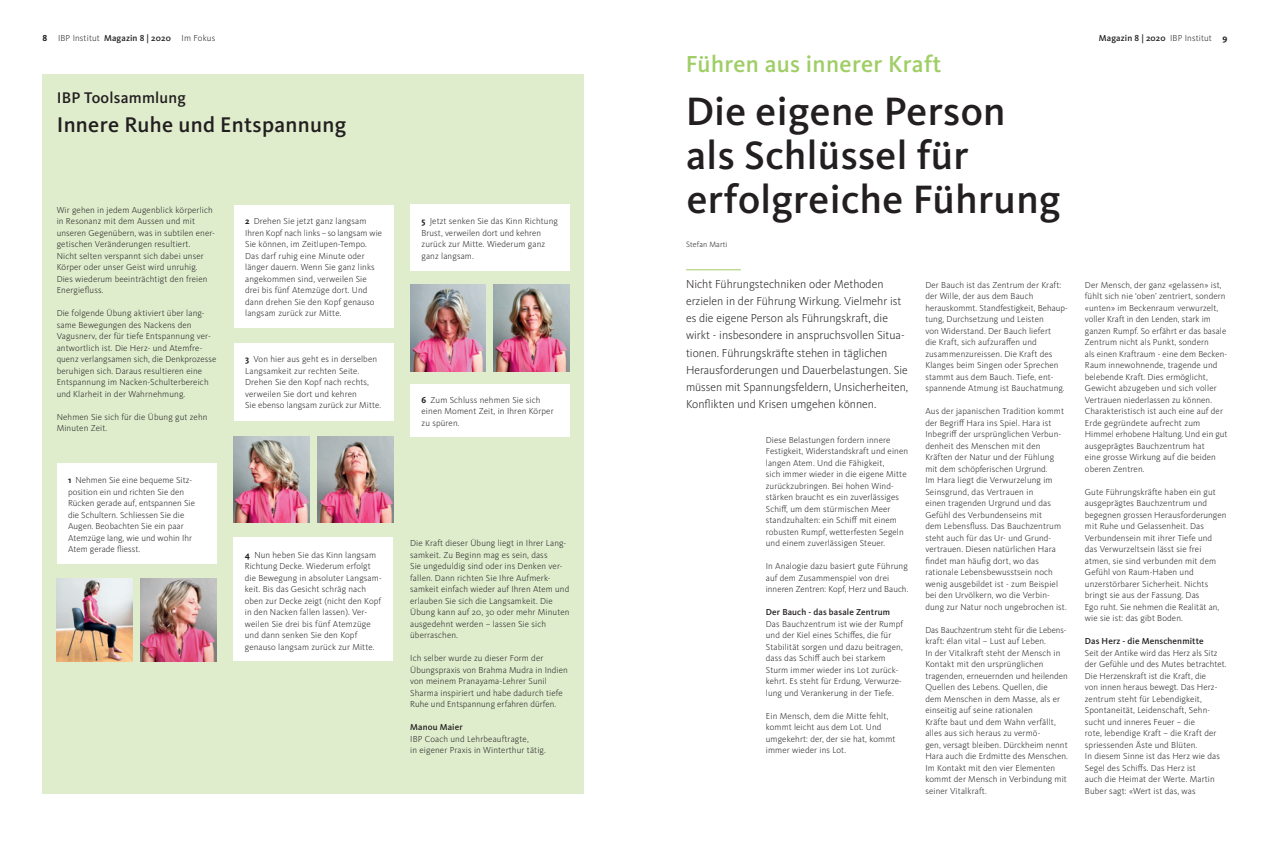
<style>
.page{position:relative;width:1270px;height:842px;background:#fff}
.page>*{position:absolute;margin:0;border:0;box-sizing:border-box;transform-origin:0 0}
.t1{font:500 41px/44px "Kievit OT";letter-spacing:.01em;color:#231f20}
.t2{font:500 24px "Kievit OT";letter-spacing:.015em;color:#9fce66}
.t3{font:500 22px "Kievit OT";letter-spacing:.015em;color:#231f20}
.t4{font:500 16px "Kievit OT";letter-spacing:.015em;color:#231f20}
.t5{font:300 12px/17.2px "Kievit OT";color:#231f20}
.t6{font:300 9px/11.5px "Kievit OT";letter-spacing:.015em;color:#231f20}
.t7{font:500 9px "Kievit OT";letter-spacing:.015em;color:#231f20}
.t8{font:300 8px "Kievit OT";letter-spacing:.015em;color:#231f20}
.s1{font-weight:700}
.s2{font-weight:500}
.s3{font-weight:300}
</style>
<div class="page">
<div style="left:43px;top:74px;width:541px;height:719px;background:#dfedcd"></div>
<div style="left:57px;top:463px;width:159px;height:100px;background:#fff"></div>
<div style="left:410px;top:204px;width:160px;height:66px;background:#fff"></div>
<div style="left:234px;top:344px;width:159px;height:77px;background:#fff"></div>
<div style="left:233px;top:538px;width:160px;height:123px;background:#fff"></div>
<div style="left:234px;top:206px;width:159px;height:122px;background:#fff"></div>
<div style="left:410px;top:384px;width:160px;height:53px;background:#fff"></div>
<img style="left:57px;top:578px;width:75px;height:83px">
<img style="left:140px;top:578px;width:76px;height:83px">
<img style="left:494px;top:284px;width:75px;height:87px">
<img style="left:317px;top:436px;width:76px;height:87px">
<img style="left:234px;top:436px;width:76px;height:87px">
<img style="left:410px;top:284px;width:76px;height:87px">
<hr style="left:686px;top:269px;width:55px;height:1px;background:#9fce66">
<p class="t6" style="left:43px;top:32px;width:174px"><span class="s1">8</span> IBP Institut <span class="s2">Magazin 8 | 2020</span> Im Fokus</p>
<p class="t7" style="left:1099px;top:33px;width:130px">Magazin 8 | 2020 <span class="s3">IBP Institut</span> <span class="s1">9</span></p>
<h3 class="t4" style="left:57px;top:89px;width:131px">IBP Toolsammlung</h3>
<h3 class="t3" style="left:57px;top:112px;width:291px">Innere Ruhe und Entspannung</h3>
<p class="t6" style="left:57px;top:204px;width:160px">Wir gehen in jedem Augenblick körperlich in Resonanz mit dem Aussen und mit unseren Gegenübern, was in subtilen ener&shy;getischen Veränderungen resultiert.<br>Nicht selten verspannt sich dabei unser Körper oder unser Geist wird unruhig.<br>Dies wiederum beeinträchtigt den freien Energiefluss.</p>
<p class="t6" style="left:57px;top:308px;width:161px">Die folgende Übung aktiviert über lang&shy;same Bewegungen des Nackens den Vagusnerv, der für tiefe Entspannung ver&shy;antwortlich ist. Die Herz- und Atemfre&shy;quenz verlangsamen sich, die Denkprozesse beruhigen sich. Daraus resultieren eine Entspannung im Nacken-Schulterbereich und Klarheit in der Wahrnehmung.</p>
<p class="t6" style="left:57px;top:411px;width:152px">Nehmen Sie sich für die Übung gut zehn<br>Minuten Zeit.</p>
<p class="t6" style="left:68px;top:474px;width:129px"><span class="s1">1</span> Nehmen Sie eine bequeme Sitz&shy;position ein und richten Sie den<br>Rücken gerade auf, entspannen Sie die Schultern. Schliessen Sie die<br>Augen. Beobachten Sie ein paar<br>Atemzüge lang, wie und wohin Ihr<br>Atem gerade fliesst.</p>
<p class="t6" style="left:245px;top:216px;width:139px"><span class="s1">2</span> Drehen Sie jetzt ganz langsam<br>Ihren Kopf nach links – so langsam wie<br>Sie können, im Zeitlupen-Tempo.<br>Das darf ruhig eine Minute oder länger dauern. Wenn Sie ganz links angekommen sind, verweilen Sie drei bis fünf Atemzüge dort. Und dann drehen Sie den Kopf genauso langsam zurück zur Mitte.</p>
<p class="t6" style="left:245px;top:354px;width:137px"><span class="s1">3</span> Von hier aus geht es in derselben<br>Langsamkeit zur rechten Seite.<br>Drehen Sie den Kopf nach rechts, verweilen Sie dort und kehren<br>Sie ebenso langsam zurück zur Mitte.</p>
<p class="t6" style="left:245px;top:549px;width:138px"><span class="s1">4</span> Nun heben Sie das Kinn langsam Richtung Decke. Wiederum erfolgt die Bewegung in absoluter Langsam&shy;keit. Bis das Gesicht schräg nach oben zur Decke zeigt (nicht den Kopf in den Nacken fallen lassen). Ver&shy;weilen Sie drei bis fünf Atemzüge und dann senken Sie den Kopf genauso langsam zurück zur Mitte.</p>
<p class="t6" style="left:421px;top:216px;width:138px"><span class="s1">5</span> Jetzt senken Sie das Kinn Richtung<br>Brust, verweilen dort und kehren zurück zur Mitte. Wiederum ganz ganz langsam.</p>
<p class="t6" style="left:421px;top:394px;width:134px"><span class="s1">6</span> Zum Schluss nehmen Sie sich einen Moment Zeit, in Ihren Körper zu spüren.</p>
<p class="t6" style="left:410px;top:538px;width:161px">Die Kraft dieser Übung liegt in Ihrer Lang&shy;samkeit. Zu Beginn mag es sein, dass<br>Sie ungeduldig sind oder ins Denken ver&shy;fallen. Dann richten Sie Ihre Aufmerk&shy;samkeit einfach wieder auf Ihren Atem und erlauben Sie sich die Langsamkeit. Die Übung kann auf 20, 30 oder mehr Minuten ausgedehnt werden – lassen Sie sich überraschen.</p>
<p class="t6" style="left:410px;top:653px;width:159px">Ich selber wurde zu dieser Form der Übungspraxis von Brahma Mudra in Indien von meinem Pranayama-Lehrer Sunil Sharma inspiriert und habe dadurch tiefe Ruhe und Entspannung erfahren dürfen.</p>
<p class="t7" style="left:410px;top:722px;width:54px">Manou Maier</p>
<p class="t6" style="left:410px;top:733px;width:137px">IBP Coach und Lehrbeauftragte,<br>in eigener Praxis in Winterthur tätig.</p>
<h2 class="t2" style="left:686px;top:50px;width:257px">Führen aus innerer Kraft</h2>
<h1 class="t1" style="left:686px;top:90px;width:376px">Die eigene Person als Schlüssel für erfolgreiche Führung</h1>
<p class="t8" style="left:686px;top:240px;width:43px">Stefan Marti</p>
<p class="t5" style="left:686px;top:275px;width:224px">Nicht Führungstechniken oder Methoden erzielen in der Führung Wirkung. Vielmehr ist es die eigene Person als Führungskraft, die wirkt - insbesondere in anspruchsvollen Situa&shy;tionen. Führungskräfte stehen in täglichen Herausforderungen und Dauerbelastungen. Sie müssen mit Spannungsfeldern, Unsicherheiten, Konflikten und Krisen umgehen können.</p>
<p class="t6" style="left:925px;top:279px;width:144px">Der Bauch ist das Zentrum der Kraft: der Wille, der aus dem Bauch herauskommt. Standfestigkeit, Behaup&shy;tung, Durchsetzung und Leisten<br>von Widerstand. Der Bauch liefert<br>die Kraft, sich aufzuraffen und zusammenzureissen. Die Kraft des Klanges beim Singen oder Sprechen stammt aus dem Bauch. Tiefe, ent&shy;spannende Atmung ist Bauchatmung.</p>
<p class="t6" style="left:925px;top:405px;width:143px">Aus der japanischen Tradition kommt der Begriff Hara ins Spiel. Hara ist Inbegriff der ursprünglichen Verbun&shy;denheit des Menschen mit den Kräften der Natur und der Fühlung mit dem schöpferischen Urgrund.<br>Im Hara liegt die Verwurzelung im Seinsgrund, das Vertrauen in<br>einen tragenden Urgrund und das Gefühl des Verbundenseins mit<br>dem Lebensfluss. Das Bauchzentrum steht auch für das Ur- und Grund&shy;vertrauen. Diesen natürlichen Hara findet man häufig dort, wo das rationale Lebensbewusstsein noch wenig ausgebildet ist - zum Beispiel bei den Urvölkern, wo die Verbin-- dung zur Natur noch ungebrochen ist.</p>
<p class="t6" style="left:925px;top:624px;width:144px">Das Bauchzentrum steht für die Lebens&shy;kraft: élan vital – Lust auf Leben.<br>In der Vitalkraft steht der Mensch in Kontakt mit den ursprünglichen tragenden, erneuernden und heilenden Quellen des Lebens. Quellen, die<br>dem Menschen in dem Masse, als er einseitig auf seine rationalen<br>Kräfte baut und dem Wahn verfällt, alles aus sich heraus zu vermö-<br>gen, versagt bleiben. Dürckheim nennt Hara auch die Erdmitte des Menschen.<br>Im Kontakt mit den vier Elementen kommt der Mensch in Verbindung mit seiner Vitalkraft.</p>
<p class="t6" style="left:766px;top:434px;width:144px">Diese Belastungen fordern innere Festigkeit, Widerstandskraft und einen langen Atem. Und die Fähigkeit,<br>sich immer wieder in die eigene Mitte zurückzubringen. Bei hohen Wind&shy;stärken braucht es ein zuverlässiges Schiff, um dem stürmischen Meer standzuhalten: ein Schiff mit einem robusten Rumpf, wetterfesten Segeln und einem zuverlässigen Steuer.</p>
<p class="t6" style="left:766px;top:561px;width:144px">In Analogie dazu basiert gute Führung auf dem Zusammenspiel von drei inneren Zentren: Kopf, Herz und Bauch.</p>
<p class="t7" style="left:766px;top:607px;width:126px">Der Bauch - das basale Zentrum</p>
<p class="t6" style="left:766px;top:618px;width:139px">Das Bauchzentrum ist wie der Rumpf und der Kiel eines Schiffes, die für Stabilität sorgen und dazu beitragen, dass das Schiff auch bei starkem Sturm immer wieder ins Lot zurück&shy;kehrt. Es steht für Erdung, Verwurze&shy;lung und Verankerung in der Tiefe.</p>
<p class="t6" style="left:766px;top:710px;width:131px">Ein Mensch, dem die Mitte fehlt, kommt leicht aus dem Lot. Und umgekehrt: der, der sie hat, kommt immer wieder ins Lot.</p>
<p class="t6" style="left:1085px;top:279px;width:144px">Der Mensch, der ganz «gelassen» ist, fühlt sich nie ‘oben’ zentriert, sondern «unten» im Beckenraum verwurzelt, voller Kraft in den Lenden, stark im ganzen Rumpf. So erfährt er das basale Zentrum nicht als Punkt, sondern<br>als einen Kraftraum - eine dem Becken-Raum innewohnende, tragende und belebende Kraft. Dies ermöglicht, Gewicht abzugeben und sich voller Vertrauen niederlassen zu können.<br>Charakteristisch ist auch eine auf der Erde gegründete aufrecht zum Himmel erhobene Haltung. Und ein gut ausgeprägtes Bauchzentrum hat<br>eine grosse Wirkung auf die beiden oberen Zentren.</p>
<p class="t6" style="left:1085px;top:486px;width:143px">Gute Führungskräfte haben ein gut ausgeprägtes Bauchzentrum und begegnen grossen Herausforderungen mit Ruhe und Gelassenheit. Das<br>Verbundensein mit ihrer Tiefe und das Verwurzeltsein lässt sie frei atmen, sie sind verbunden mit dem<br>Gefühl von Raum-Haben und unzerstörbarer Sicherheit. Nichts bringt sie aus der Fassung. Das<br>Ego ruht. Sie nehmen die Realität an, wie sie ist: das gibt Boden.</p>
<p class="t7" style="left:1085px;top:636px;width:120px">Das Herz - die Menschenmitte</p>
<p class="t6" style="left:1085px;top:647px;width:143px">Seit der Antike wird das Herz als Sitz der Gefühle und des Mutes betrachtet.<br>Die Herzenskraft ist die Kraft, die<br>von innen heraus bewegt. Das Herz&shy;zentrum steht für Lebendigkeit, Spontaneität, Leidenschaft, Sehn&shy;sucht und inneres Feuer – die<br>rote, lebendige Kraft – die Kraft der spriessenden Äste und Blüten.<br>In diesem Sinne ist das Herz wie das Segel des Schiffs. Das Herz ist<br>auch die Heimat der Werte. Martin Buber sagt: «Wert ist das, was</p>
</div>
